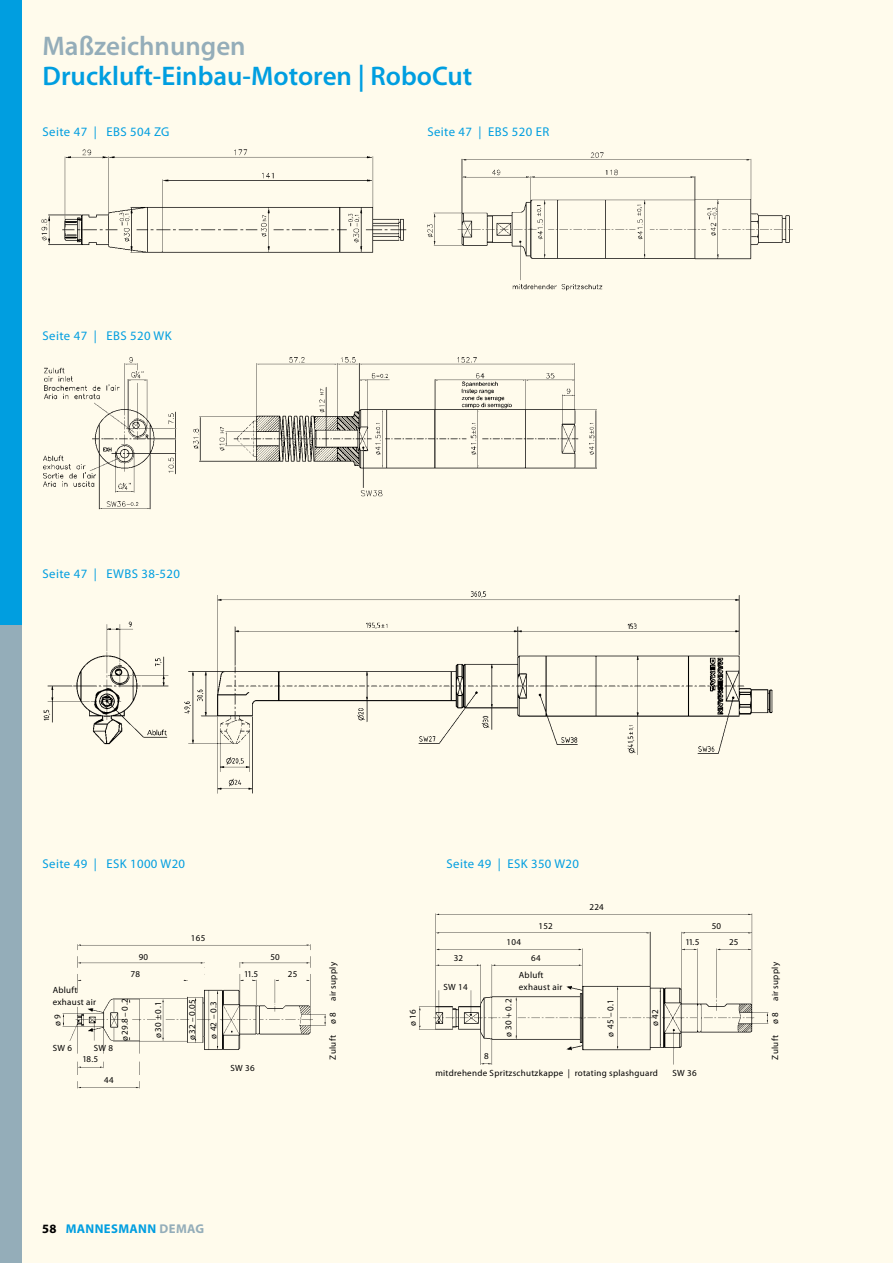
<style>
.page{position:relative;width:893px;height:1263px;background:#fffbec}
.page>*{position:absolute;margin:0;border:0;box-sizing:border-box;transform-origin:0 0}
.t1{font:600 27px "Myriad Pro";color:#009ee0}
.t2{font:600 27px "Myriad Pro";color:#94adb9}
.t3{font:12.75px "Myriad Pro";letter-spacing:.03em;color:#009ee0}
.t4{font:700 12.75px "Myriad Pro";letter-spacing:.03em;color:#009ee0}
.t5{font:9px/12px "Myriad Pro";letter-spacing:.03em;color:#000}
.s1{color:#000}
.s2{color:#94adb9}
</style>
<div class="page">
<div style="left:0;top:0;width:21px;height:625px;background:#009ee0"></div>
<div style="left:0;top:625px;width:21px;height:638px;background:#94adb9"></div>
<img style="left:43px;top:591px;width:730px;height:203px">
<img style="left:427px;top:152px;width:366px;height:138px">
<img style="left:41px;top:149px;width:366px;height:103px">
<img style="left:62px;top:944px;width:264px;height:145px">
<img style="left:419px;top:913px;width:350px;height:152px">
<div style="left:140px;top:1074px;width:107px;height:21px;background:#fffbec"></div>
<img style="left:44px;top:357px;width:552px;height:153px">
<h1 class="t2" style="left:43px;top:29px;width:205px">Maßzeichnungen</h1>
<h1 class="t1" style="left:43px;top:59px;width:431px">Druckluft-Einbau-Motoren | RoboCut</h1>
<h2 class="t3" style="left:43px;top:124px;width:128px">Seite 47 | EBS 504 ZG</h2>
<h2 class="t3" style="left:427px;top:124px;width:123px">Seite 47 | EBS 520 ER</h2>
<h2 class="t3" style="left:43px;top:328px;width:131px">Seite 47 | EBS 520 WK</h2>
<h2 class="t3" style="left:43px;top:566px;width:139px">Seite 47 | EWBS 38-520</h2>
<h2 class="t3" style="left:43px;top:855px;width:144px">Seite 49 | ESK 1000 W20</h2>
<h2 class="t3" style="left:446px;top:855px;width:134px">Seite 49 | ESK 350 W20</h2>
<p class="t5" style="left:589px;top:901px;width:16px">224</p>
<p class="t5" style="left:191px;top:932px;width:16px">165</p>
<p class="t5" style="left:538px;top:919px;width:16px">152</p>
<p class="t5" style="left:712px;top:919px;width:11px">50</p>
<p class="t5" style="left:507px;top:936px;width:16px">104</p>
<p class="t5" style="left:729px;top:936px;width:11px">25</p>
<p class="t5" style="left:686px;top:936px;width:15px">11.5</p>
<p class="t5" style="left:139px;top:951px;width:11px">90</p>
<p class="t5" style="left:270px;top:951px;width:11px">50</p>
<p class="t5" style="left:454px;top:952px;width:11px">32</p>
<p class="t5" style="left:531px;top:952px;width:11px">64</p>
<p class="t5" style="left:327px;top:1001px;width:40px;rotate:-90deg">air supply</p>
<p class="t5" style="left:769px;top:1001px;width:40px;rotate:-90deg">air supply</p>
<p class="t5" style="left:327px;top:1059px;width:26px;rotate:-90deg">Zuluft</p>
<p class="t5" style="left:769px;top:1059px;width:26px;rotate:-90deg">Zuluft</p>
<p class="t5" style="left:131px;top:967px;width:10px">78</p>
<p class="t5" style="left:245px;top:967px;width:15px">11.5</p>
<p class="t5" style="left:288px;top:967px;width:11px">25</p>
<p class="t5" style="left:519px;top:968px;width:45px">Abluft exhaust air</p>
<p class="t5" style="left:443px;top:980px;width:26px">SW 14</p>
<p class="t5" style="left:53px;top:984px;width:45px">Abluft exhaust air</p>
<p class="t5" style="left:119px;top:1041px;width:44px;rotate:-90deg">ø 29.8 – 0.2</p>
<p class="t5" style="left:502px;top:1037px;width:40px;rotate:-90deg">ø 30 + 0.2</p>
<p class="t5" style="left:186px;top:1040px;width:42px;rotate:-90deg">ø 32 – 0.05</p>
<p class="t5" style="left:604px;top:1037px;width:39px;rotate:-90deg">ø 45 – 0.1</p>
<p class="t5" style="left:207px;top:1039px;width:39px;rotate:-90deg">ø 42 – 0.3</p>
<p class="t5" style="left:152px;top:1038px;width:38px;rotate:-90deg">ø30 ±0.1</p>
<p class="t5" style="left:51px;top:1026px;width:14px;rotate:-90deg">ø 9</p>
<p class="t5" style="left:327px;top:1024px;width:14px;rotate:-90deg">ø 8</p>
<p class="t5" style="left:407px;top:1026px;width:18px;rotate:-90deg">ø 16</p>
<p class="t5" style="left:769px;top:1024px;width:14px;rotate:-90deg">ø 8</p>
<p class="t5" style="left:649px;top:1026px;width:18px;rotate:-90deg">ø 42</p>
<p class="t5" style="left:53px;top:1042px;width:21px">SW 6</p>
<p class="t5" style="left:94px;top:1042px;width:21px">SW 8</p>
<p class="t5" style="left:104px;top:1074px;width:11px">44</p>
<p class="t5" style="left:484px;top:1050px;width:6px">8</p>
<p class="t5" style="left:83px;top:1053px;width:16px">18.5</p>
<p class="t5" style="left:230px;top:1061px;width:26px">SW 36</p>
<p class="t5" style="left:435px;top:1067px;width:224px">mitdrehende Spritzschutzkappe | rotating splashguard</p>
<p class="t5" style="left:672px;top:1067px;width:26px">SW 36</p>
<h2 class="t4" style="left:43px;top:1220px;width:163px"><span class="s1">58</span> MANNESMANN <span class="s2">DEMAG</span></h2>
</div>
